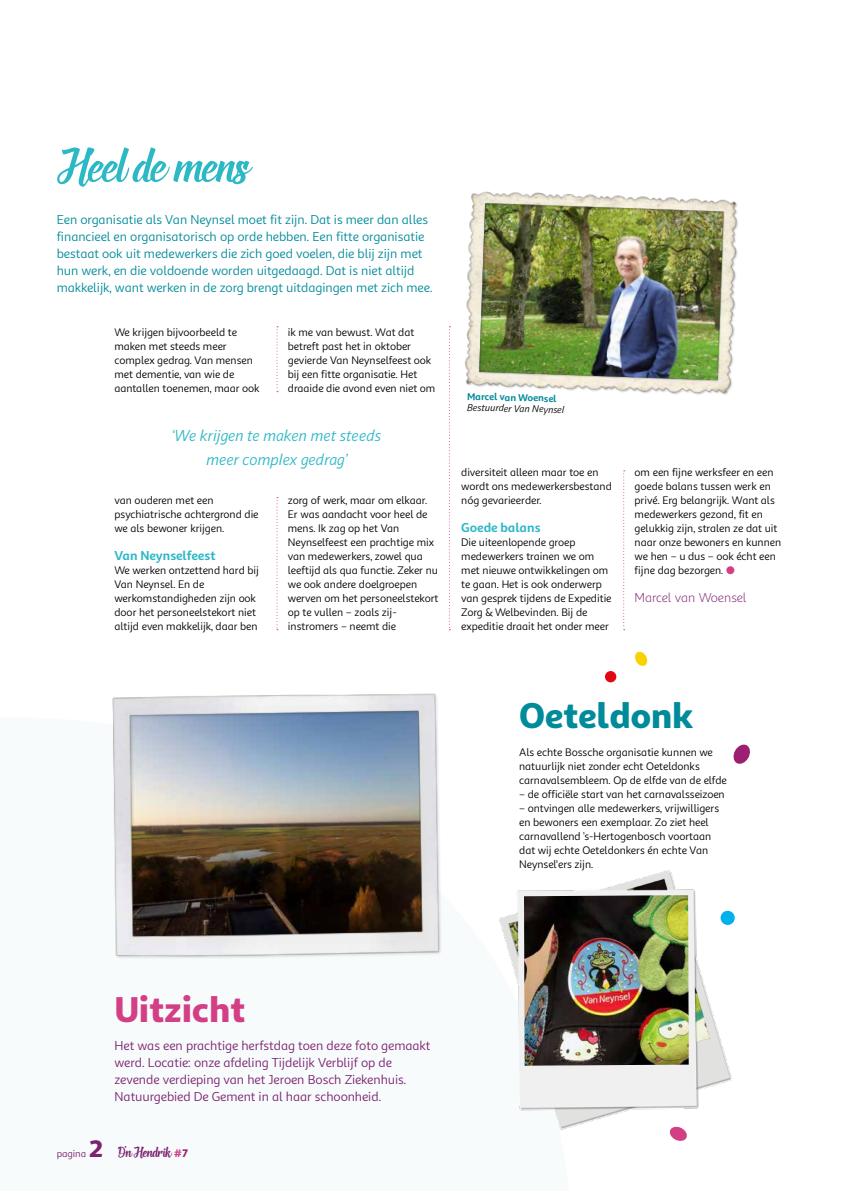
<style>
.page{position:relative;width:842px;height:1191px;background:#fff}
.page>*{position:absolute;margin:0;border:0;box-sizing:border-box;transform-origin:0 0}
.t1{font:italic 60px "Deadhead Script";color:#2db8c5}
.t2{font:900 36px "Sana Sans Alt";letter-spacing:-.005em;color:#008b9a}
.t3{font:900 36px "Sana Sans Alt";color:#d33f85}
.t4{font:18px "Deadhead Script";color:#7c226f}
.t5{font:italic 16px/24px "Sana Sans Alt";letter-spacing:-.005em;color:#2db8c5;text-align:center}
.t6{font:13px/17px "Sana Sans Alt";color:#008b9a}
.t7{font:13px/17px "Sana Sans Alt";letter-spacing:-.005em;color:#7c226f}
.t8{font:700 13px "Sana Sans Alt";letter-spacing:-.005em;color:#2db8c5}
.t9{font:13px "Sana Sans Alt";letter-spacing:-.005em;color:#7c226f}
.t10{font:11px/14px "Sana Sans Alt";color:#000}
.t11{font:italic 10px "Sana Sans Alt";color:#000}
.t12{font:700 10px "Sana Sans Alt";color:#008b9a}
.t13{font:10px "Sana Sans Alt";letter-spacing:-.005em;color:#7c226f}
.s1{color:#d33f85}
.s2{font-family:"Sana Sans Alt";font-weight:900;font-size:24px}
.s3{font-family:"Sana Sans Alt";font-weight:900;font-size:11px;color:#d33f85}
.s4{font-family:"Sana Sans Alt";font-weight:900;font-size:11px;color:#9e1e71}
</style>
<div class="page">
<svg style="left:276px;top:326px;width:2px;height:66px"></svg>
<svg style="left:276px;top:497px;width:2px;height:133px"></svg>
<svg style="left:449px;top:326px;width:1px;height:304px"></svg>
<svg style="left:623px;top:470px;width:2px;height:160px"></svg>
<img style="left:464px;top:191px;width:274px;height:204px">
<img style="left:112px;top:693px;width:330px;height:266px">
<img style="left:499px;top:870px;width:234px;height:260px">
<img style="left:524px;top:895px;width:165px;height:170px">
<svg style="left:733px;top:744px;width:17px;height:20px"></svg>
<svg style="left:669px;top:1125px;width:19px;height:16px"></svg>
<div style="left:605px;top:671px;width:11px;height:11px;background:#e30613;border-radius:50%"></div>
<div style="left:720px;top:910px;width:15px;height:15px;background:#00b1eb;border-radius:50%"></div>
<svg style="left:635px;top:651px;width:13px;height:15px"></svg>
<h1 class="t1" style="left:57px;top:137px;width:192px">Heel de mens</h1>
<p class="t6" style="left:57px;top:211px;width:377px">Een organisatie als Van Neynsel moet fit zijn. Dat is meer dan alles financieel en organisatorisch op orde hebben. Een fitte organisatie bestaat ook uit medewerkers die zich goed voelen, die blij zijn met hun werk, en die voldoende worden uitgedaagd. Dat is niet altijd makkelijk, want werken in de zorg brengt uitdagingen met zich mee.</p>
<p class="t10" style="left:114px;top:325px;width:147px">We krijgen bijvoorbeeld te maken met steeds meer complex gedrag. Van mensen met dementie, van wie de aantallen toenemen, maar ook</p>
<p class="t10" style="left:288px;top:325px;width:149px">ik me van bewust. Wat dat betreft past het in oktober gevierde Van Neynselfeest ook bij een fitte organisatie. Het draaide die avond even niet om</p>
<h3 class="t5" style="left:172px;top:424px;width:211px">‘We krijgen te maken met steeds meer complex gedrag’</h3>
<p class="t10" style="left:114px;top:493px;width:146px">van ouderen met een psychiatrische achtergrond die we als bewoner krijgen.</p>
<p class="t8" style="left:114px;top:547px;width:103px">Van Neynselfeest</p>
<p class="t10" style="left:114px;top:563px;width:146px">We werken ontzettend hard bij<br>Van Neynsel. En de werkomstandigheden zijn ook door het personeelstekort niet altijd even makkelijk, daar ben</p>
<p class="t10" style="left:288px;top:493px;width:152px">zorg of werk, maar om elkaar.<br>Er was aandacht voor heel de mens. Ik zag op het Van<br>Neynselfeest een prachtige mix van medewerkers, zowel qua leeftijd als qua functie. Zeker nu we ook andere doelgroepen werven om het personeelstekort op te vullen – zoals zij&shy;instromers – neemt die</p>
<p class="t12" style="left:467px;top:389px;width:91px;rotate:2deg">Marcel van Woensel</p>
<p class="t11" style="left:467px;top:400px;width:99px;rotate:2deg">Bestuurder Van Neynsel</p>
<p class="t10" style="left:461px;top:465px;width:152px">diversiteit alleen maar toe en wordt ons medewerkersbestand nóg gevarieerder.</p>
<p class="t8" style="left:461px;top:519px;width:81px">Goede balans</p>
<p class="t10" style="left:461px;top:535px;width:152px">Die uiteenlopende groep medewerkers trainen we om met nieuwe ontwikkelingen om te gaan. Het is ook onderwerp van gesprek tijdens de Expeditie<br>Zorg &amp; Welbevinden. Bij de expeditie draait het onder meer</p>
<p class="t10" style="left:635px;top:465px;width:148px">om een fijne werksfeer en een goede balans tussen werk en privé. Erg belangrijk. Want als medewerkers gezond, fit en gelukkig zijn, stralen ze dat uit naar onze bewoners en kunnen we hen – u dus – ook écht een fijne dag bezorgen. <span class="s1">●</span></p>
<p class="t9" style="left:635px;top:590px;width:113px">Marcel van Woensel</p>
<h2 class="t2" style="left:519px;top:692px;width:176px">Oeteldonk</h2>
<p class="t10" style="left:519px;top:745px;width:209px">Als echte Bossche organisatie kunnen we natuurlijk niet zonder echt Oeteldonks carnavalsembleem. Op de elfde van de elfde</p>
<p class="t10" style="left:519px;top:787px;width:207px">– de officiële start van het carnavalsseizoen</p>
<p class="t10" style="left:519px;top:801px;width:202px">– ontvingen alle medewerkers, vrijwilligers en bewoners een exemplaar. Zo ziet heel carnavallend ’s-Hertogenbosch voortaan dat wij echte Oeteldonkers én echte Van Neynsel'ers zijn.</p>
<h2 class="t3" style="left:114px;top:986px;width:132px">Uitzicht</h2>
<p class="t7" style="left:114px;top:1037px;width:317px">Het was een prachtige herfstdag toen deze foto gemaakt werd. Locatie: onze afdeling Tijdelijk Verblijf op de zevende verdieping van het Jeroen Bosch Ziekenhuis.<br>Natuurgebied De Gement in al haar schoonheid.</p>
<p class="t13" style="left:57px;top:1147px;width:31px">pagina</p>
<h3 class="t4" style="left:89px;top:1143px;width:101px"><span class="s2">2</span> D’n Hendrik <span class="s3">#</span><span class="s4">7</span></h3>
</div>
